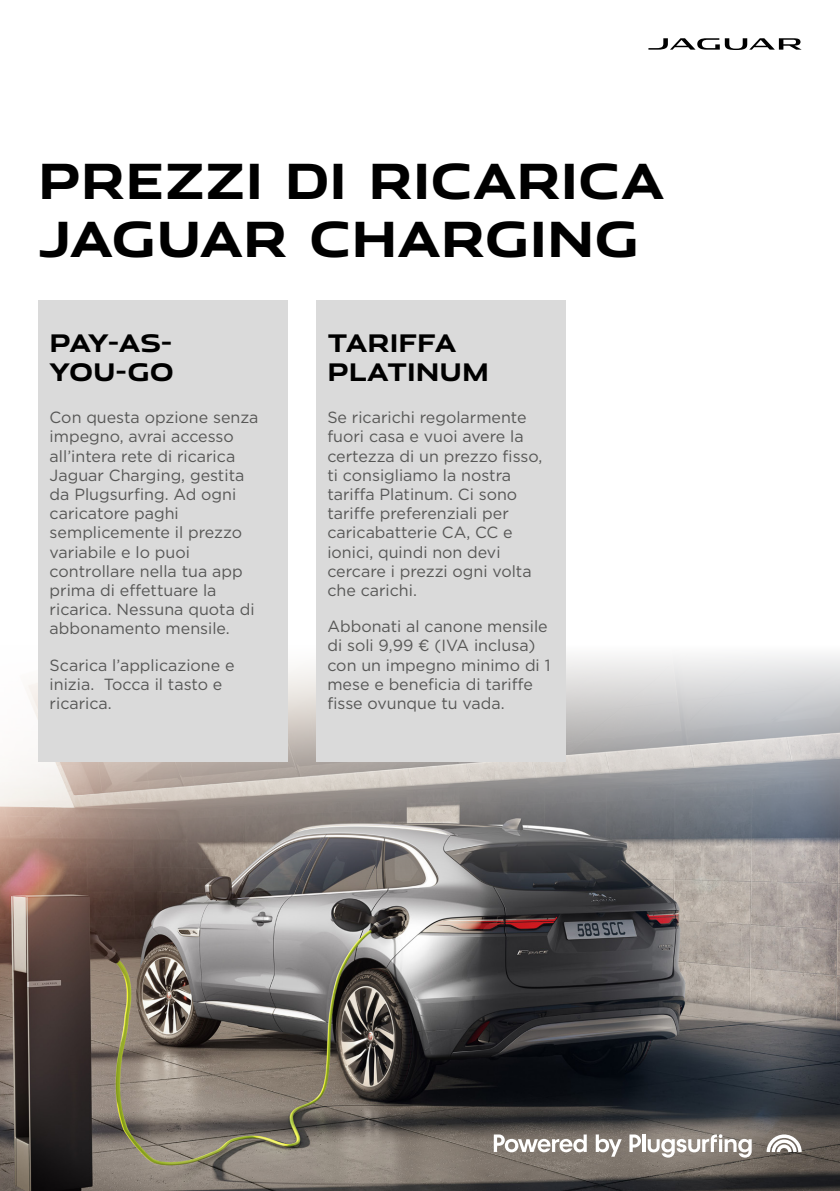
<style>
.page{position:relative;width:840px;height:1191px;background:#fff}
.page>*{position:absolute;margin:0;border:0;box-sizing:border-box;transform-origin:0 0}
.t1{font:700 48.4px/57.6px "Jaguar Modern";color:#000}
.t2{font:700 24.2px/28.8px "Jaguar Modern";color:#000}
.t3{font:700 24.2px/28.8px "Jaguar Modern";letter-spacing:-.02em;color:#000}
.t4{font:16.2px/19.2px "Gotham";color:#575756}
</style>
<div class="page">
<img style="left:0;top:901px;width:839px;height:290px">
<svg style="left:0;top:628px;width:839px;height:273px"></svg>
<svg style="left:648px;top:38px;width:153px;height:12px"></svg>
<svg style="left:766px;top:1134px;width:35px;height:18px"></svg>
<svg style="left:629px;top:1134px;width:11px;height:18px"></svg>
<hr style="left:642px;top:1134px;width:3px;height:18px;background:#fff">
<svg style="left:647px;top:1134px;width:104px;height:23px"></svg>
<svg style="left:493px;top:1134px;width:93px;height:18px"></svg>
<svg style="left:595px;top:1134px;width:26px;height:22px"></svg>
<div style="left:38px;top:300px;width:249px;height:462px;background:#dadada"></div>
<div style="left:316px;top:300px;width:249px;height:462px;background:#dadada"></div>
<h1 class="t1" style="left:38px;top:150px;width:627px">PREZZI DI RICARICA<br>JAGUAR CHARGING</h1>
<h2 class="t3" style="left:50px;top:327px;width:126px">PAY-AS-<br>YOU-GO</h2>
<p class="t4" style="left:50px;top:407px;width:210px">Con questa opzione senza impegno, avrai accesso all’intera rete di ricarica<br>Jaguar Charging, gestita da Plugsurfing. Ad ogni caricatore paghi semplicemente il prezzo variabile e lo puoi controllare nella tua app prima di effettuare la ricarica. Nessuna quota di abbonamento mensile.</p>
<p class="t4" style="left:50px;top:655px;width:186px">Scarica l’applicazione e inizia. Tocca il tasto e ricarica.</p>
<h2 class="t2" style="left:327px;top:327px;width:163px">TARIFFA<br>PLATINUM</h2>
<p class="t4" style="left:327px;top:407px;width:216px">Se ricarichi regolarmente fuori casa e vuoi avere la certezza di un prezzo fisso, ti consigliamo la nostra tariffa Platinum. Ci sono tariffe preferenziali per caricabatterie CA, CC e ionici, quindi non devi cercare i prezzi ogni volta che carichi.</p>
<p class="t4" style="left:327px;top:616px;width:224px">Abbonati al canone mensile di soli 9,99 € (IVA inclusa) con un impegno minimo di 1 mese e beneficia di tariffe fisse ovunque tu vada.</p>
</div>
